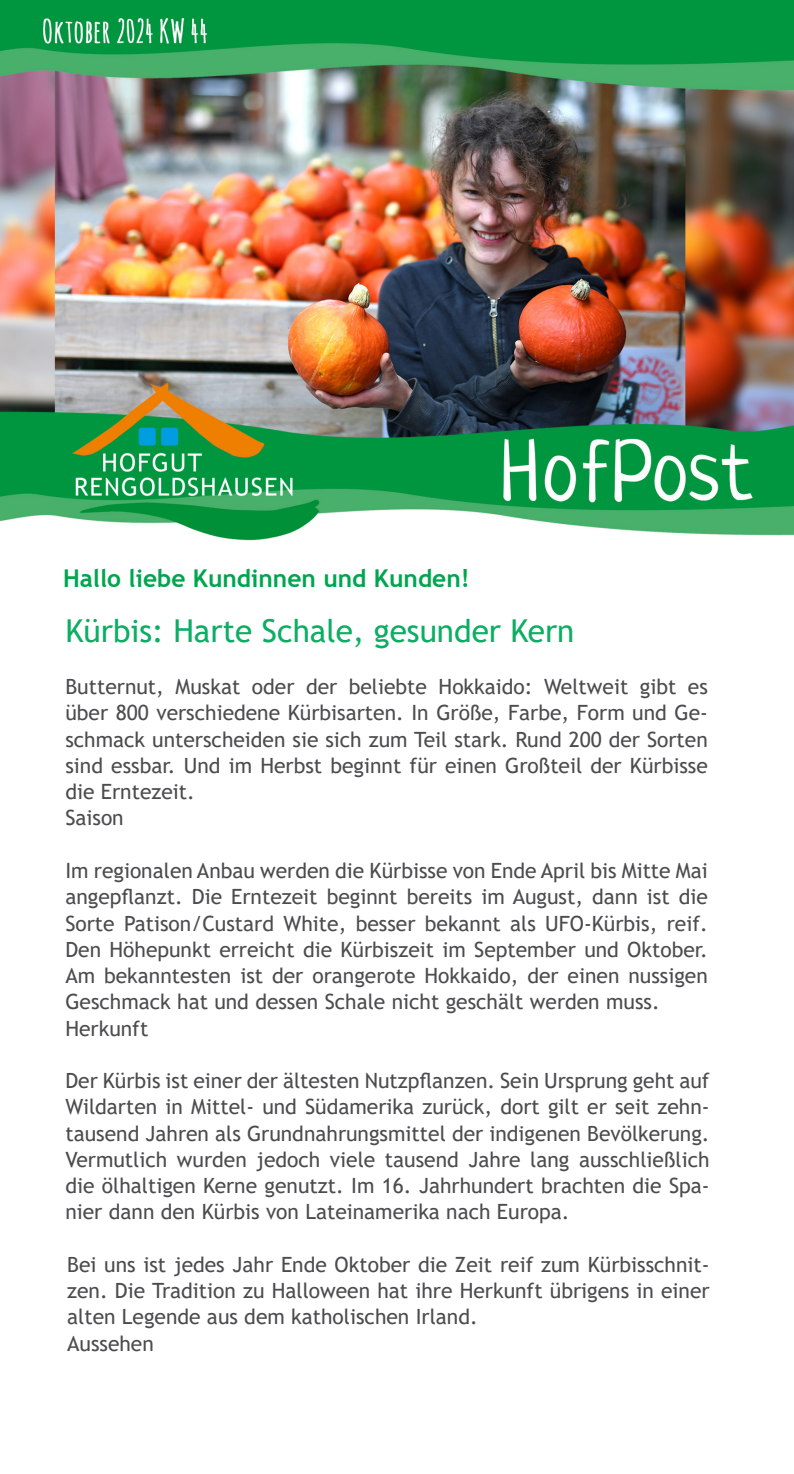
<style>
.page{position:relative;width:794px;height:1474px;background:#fff}
.page>*{position:absolute;margin:0;border:0;box-sizing:border-box;transform-origin:0 0}
.t1{font:31.5px "Trebuchet MS";color:#0bae62}
.t2{font:700 24.5px "Trebuchet MS";color:#00a54f}
.t3{font:21px/26.2px "Trebuchet MS";color:#4b4c4d;text-align:justify}
</style>
<div class="page">
<img style="left:0;top:0;width:794px;height:541px">
<p class="t2" style="left:63px;top:563px;width:408px">Hallo liebe Kundinnen und Kunden!</p>
<p class="t1" style="left:65px;top:610px;width:510px">Kürbis: Harte Schale, gesunder Kern</p>
<p class="t3" style="left:65px;top:673px;width:644px">Butternut, Muskat oder der beliebte Hokkaido: Weltweit gibt es über 800 verschiedene Kürbisarten. In Größe, Farbe, Form und Ge&shy;schmack unterscheiden sie sich zum Teil stark. Rund 200 der Sorten sind essbar. Und im Herbst beginnt für einen Großteil der Kürbisse die Erntezeit.</p>
<p class="t3" style="left:65px;top:804px;width:60px">Saison</p>
<p class="t3" style="left:65px;top:857px;width:644px">Im regionalen Anbau werden die Kürbisse von Ende April bis Mitte Mai angepflanzt. Die Erntezeit beginnt bereits im August, dann ist die Sorte Patison/Custard White, besser bekannt als UFO-Kürbis, reif.<br>Den Höhepunkt erreicht die Kürbiszeit im September und Oktober.<br>Am bekanntesten ist der orangerote Hokkaido, der einen nussigen Geschmack hat und dessen Schale nicht geschält werden muss.</p>
<p class="t3" style="left:65px;top:1014px;width:84px">Herkunft</p>
<p class="t3" style="left:65px;top:1067px;width:645px">Der Kürbis ist einer der ältesten Nutzpflanzen. Sein Ursprung geht auf Wildarten in Mittel- und Südamerika zurück, dort gilt er seit zehn&shy;tausend Jahren als Grundnahrungsmittel der indigenen Bevölkerung.<br>Vermutlich wurden jedoch viele tausend Jahre lang ausschließlich die ölhaltigen Kerne genutzt. Im 16. Jahrhundert brachten die Spa&shy;nier dann den Kürbis von Lateinamerika nach Europa.</p>
<p class="t3" style="left:67px;top:1251px;width:644px">Bei uns ist jedes Jahr Ende Oktober die Zeit reif zum Kürbisschnit&shy;zen. Die Tradition zu Halloween hat ihre Herkunft übrigens in einer alten Legende aus dem katholischen Irland.</p>
<p class="t3" style="left:67px;top:1329px;width:88px">Aussehen</p>
</div>
